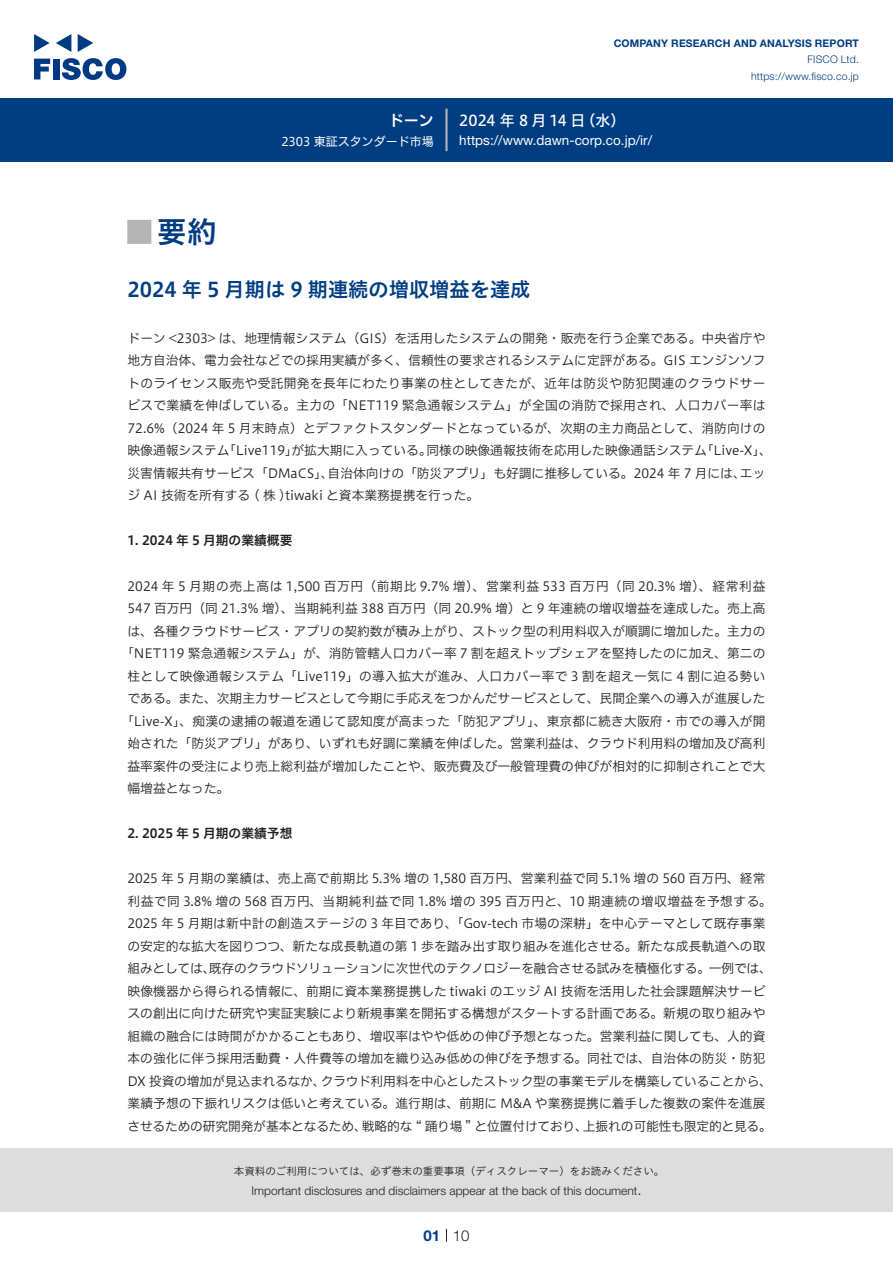
<style>
.page{position:relative;width:893px;height:1263px;background:#fff}
.page>*{position:absolute;margin:0;border:0;box-sizing:border-box;transform-origin:0 0}
.t1{font:30px "Hiragino UD Sans Std N W6";color:#003d81}
.t2{font:24px "Hiragino UD Sans Std N W6";color:#b5b5b6}
.中タイトル{font:20.25px "Hiragino UD Sans Std W6";color:#003d81}
.t3{font:15px "Hiragino UD Sans F Std N W5";letter-spacing:-.005em;color:#fff}
.t4{font:300 15px "Helvetica Neue LT Std";color:#231f20}
.t5{font:15px "Hiragino UD Sans F Std N W6";color:#fff}
.t6{font:700 15px "Helvetica Neue LT Std";color:#003d81}
.t7{font:13.5px "Helvetica Neue LT Std";color:#fff}
.本文{font:12.75px/22.5px "Hiragino UD Sans F Std N W3";color:#231f20}
.本文-2{font:12.75px "Hiragino UD Sans F Std N W3";letter-spacing:.02em;color:#231f20}
.本文-3{font:12.75px "Hiragino UD Sans F Std N W3";letter-spacing:.055em;color:#231f20}
.本文-4{font:12.75px "Hiragino UD Sans F Std N W3";letter-spacing:.035em;color:#231f20}
.本文-5{font:12.75px "Hiragino UD Sans F Std N W3";letter-spacing:.025em;color:#231f20}
.小タイトル{font:12.75px "Hiragino UD Sans F Std N W6";color:#231f20}
.t8{font:300 12px "Helvetica Neue LT Std";color:#231f20}
.t9{font:12px "Hiragino UD Sans F Std N W4";color:#fff}
.t10{font:10.5px "Hiragino UD Sans Std W3";color:#231f20}
.t11{font:700 10.5px "Helvetica Neue LT Std";letter-spacing:.015em;color:#003d81}
.t12{font:300 10.5px/16.5px "Helvetica Neue LT Std";letter-spacing:.015em;color:#003d81;text-align:right}
</style>
<div class="page">
<div style="left:0;top:1148px;width:893px;height:64px;background:#ddd"></div>
<svg style="left:34px;top:59px;width:16px;height:20px"></svg>
<div style="left:53px;top:59px;width:6px;height:20px;background:#003a83"></div>
<svg style="left:62px;top:58px;width:64px;height:22px"></svg>
<svg style="left:34px;top:34px;width:16px;height:18px"></svg>
<svg style="left:78px;top:34px;width:15px;height:18px"></svg>
<svg style="left:56px;top:34px;width:15px;height:18px"></svg>
<div style="left:0;top:98px;width:893px;height:64px;background:#003d81"></div>
<hr style="left:445px;top:109px;width:3px;height:42px;background:#b5b5b6">
<svg style="left:446px;top:1229px;width:1px;height:13px"></svg>
<p class="t5" style="left:389px;top:109px;width:46px">ドーン</p>
<p class="t9" style="left:281px;top:132px;width:154px">2303 東証スタンダード市場</p>
<p class="t11" style="left:614px;top:37px;width:247px">COMPANY RESEARCH AND ANALYSIS REPORT</p>
<p class="t12" style="left:751px;top:51px;width:109px">FISCO Ltd. https://www.fisco.co j p.</p>
<p class="t3" style="left:581px;top:109px;width:46px">（水(</p>
<p class="t3" style="left:459px;top:109px;width:128px">2024 年 8 月 14 日</p>
<p class="t7" style="left:459px;top:132px;width:194px">https://www.dawn-corp. c o j p. /i r/</p>
<p class="t1" style="left:157px;top:209px;width:61px">要約</p>
<p class="t2" style="left:128px;top:213px;width:25px">█</p>
<p class="中タイトル" style="left:128px;top:274px;width:404px">2024 年 5 月期は 9 期連続の増収増益を達成</p>
<p class="本文" style="left:128px;top:326px;width:639px">ドーン &lt;2303&gt; は、地理情報システム（GIS）を活用したシステムの開発・販売を行う企業である。中央省庁や</p>
<p class="本文" style="left:128px;top:349px;width:639px">地方自治体、電力会社などでの採用実績が多く、信頼性の要求されるシステムに定評がある。GIS エンジンソフ</p>
<p class="本文-2" style="left:128px;top:373px;width:639px">トのライセンス販売や受託開発を長年にわたり事業の柱としてきたが、近年は防災や防犯関連のクラウドサー</p>
<p class="本文-2" style="left:128px;top:396px;width:639px">ビスで業績を伸ばしている。主力の「NET119 緊急通報システム」が全国の消防で採用され、人口カバー率は</p>
<p class="本文" style="left:128px;top:416px;width:639px">72.6%（2024 年 5 月末時点）とデファクトスタンダードとなっているが、次期の主力商品として、消防向けの</p>
<p class="本文" style="left:701px;top:439px;width:73px">「Live X- 、「</p>
<p class="本文" style="left:292px;top:439px;width:142px">が拡大期に入っている。</p>
<p class="本文" style="left:426px;top:439px;width:282px">同様の映像通報技術を応用した映像通話システム</p>
<p class="本文" style="left:223px;top:439px;width:76px">「Live119」</p>
<p class="本文" style="left:128px;top:439px;width:103px">映像通報システム</p>
<p class="本文" style="left:128px;top:461px;width:353px">災害情報共有サービス「DMaCS」、<br>ジ AI 技術を所有する ( 株 )tiwaki と資本業務提携を行った。</p>
<p class="小タイトル" style="left:128px;top:531px;width:166px">1. 2024 年 5 月期の業績概要</p>
<p class="本文-3" style="left:128px;top:576px;width:639px">2024 年 5 月期の売上高は 1,500 百万円（前期比 9.7% 増）、営業利益 533 百万円（同 20.3% 増）、経常利益</p>
<p class="本文" style="left:128px;top:596px;width:639px">547 百万円（同 21.3% 増）、当期純利益 388 百万円（同 20.9% 増）と 9 年連続の増収増益を達成した。売上高</p>
<p class="本文" style="left:128px;top:619px;width:639px">は、各種クラウドサービス・アプリの契約数が積み上がり、ストック型の利用料収入が順調に増加した。主力の</p>
<p class="本文" style="left:121px;top:641px;width:646px">「NET119 緊急通報システム」が、消防管轄人口カバー率 7 割を超えトップシェアを堅持したのに加え、第二の</p>
<p class="本文-5" style="left:128px;top:666px;width:639px">柱として映像通報システム「Live119」の導入拡大が進み、人口カバー率で 3 割を超え一気に 4 割に迫る勢い</p>
<p class="本文" style="left:128px;top:686px;width:639px">である。また、次期主力サービスとして今期に手応えをつかんだサービスとして、民間企業への導入が進展した</p>
<p class="本文" style="left:121px;top:709px;width:646px">「Live X- 」、痴漢の逮捕の報道を通じて認知度が高まった「防犯アプリ」、東京都に続き大阪府・市での導入が開</p>
<p class="本文" style="left:128px;top:731px;width:639px">始された「防災アプリ」があり、いずれも好調に業績を伸ばした。営業利益は、クラウド利用料の増加及び高利</p>
<p class="本文" style="left:128px;top:754px;width:639px">益率案件の受注により売上総利益が増加したことや、販売費及び一般管理費の伸びが相対的に抑制されことで大</p>
<p class="本文" style="left:128px;top:776px;width:103px">幅増益となった。</p>
<p class="小タイトル" style="left:128px;top:823px;width:166px">2. 2025 年 5 月期の業績予想</p>
<p class="本文" style="left:127px;top:866px;width:639px">2025 年 5 月期の業績は、売上高で前期比 5.3% 増の 1,580 百万円、営業利益で同 5.1% 増の 560 百万円、経常</p>
<p class="本文-4" style="left:128px;top:891px;width:646px">利益で同 3.8% 増の 568 百万円、当期純利益で同 1.8% 増の 395 百万円と、10 期連続の増収増益を予想する。</p>
<p class="本文" style="left:127px;top:911px;width:639px">2025 年 5 月期は新中計の創造ステージの 3 年目であり、「Gov-tech 市場の深耕」を中心テーマとして既存事業</p>
<p class="本文" style="left:127px;top:934px;width:639px">の安定的な拡大を図りつつ、新たな成長軌道の第 1 歩を踏み出す取り組みを進化させる。新たな成長軌道への取</p>
<p class="本文" style="left:209px;top:956px;width:565px">既存のクラウドソリューションに次世代のテクノロジーを融合させる試みを積極化する。一例では、</p>
<p class="本文" style="left:328px;top:461px;width:420px">自治体向けの「防災アプリ」も好調に推移している。2024 年 7 月には、</p>
<p class="本文" style="left:740px;top:461px;width:27px">エッ</p>
<p class="本文" style="left:128px;top:956px;width:89px">組みとしては、</p>
<p class="本文" style="left:127px;top:979px;width:639px">映像機器から得られる情報に、前期に資本業務提携した tiwaki のエッジ AI 技術を活用した社会課題解決サービ</p>
<p class="本文" style="left:127px;top:1001px;width:639px">スの創出に向けた研究や実証実験により新規事業を開拓する構想がスタートする計画である。新規の取り組みや</p>
<p class="本文" style="left:128px;top:1024px;width:639px">組織の融合には時間がかかることもあり、増収率はやや低めの伸び予想となった。営業利益に関しても、人的資</p>
<p class="本文" style="left:128px;top:1046px;width:639px">本の強化に伴う採用活動費・人件費等の増加を織り込み低めの伸びを予想する。同社では、自治体の防災・防犯</p>
<p class="本文" style="left:321px;top:1069px;width:453px">クラウド利用料を中心としたストック型の事業モデルを構築していることから、</p>
<p class="本文" style="left:127px;top:1069px;width:200px">DX 投資の増加が見込まれるなか、</p>
<p class="本文" style="left:128px;top:1091px;width:639px">業績予想の下振れリスクは低いと考えている。進行期は、前期に M&amp;A や業務提携に着手した複数の案件を進展</p>
<p class="本文" style="left:583px;top:1114px;width:191px">上振れの可能性も限定的と見る。</p>
<p class="本文" style="left:127px;top:1114px;width:241px">させるための研究開発が基本となるため、</p>
<p class="本文" style="left:362px;top:1114px;width:227px">戦略的な “ 踊り場 ” と位置付けており、</p>
<p class="t10" style="left:234px;top:1163px;width:432px">本資料のご利用については、必ず巻末の重要事項（ディスクレーマー）をお読みください。</p>
<p class="t4" style="left:637px;top:1180px;width:6px">.</p>
<p class="t8" style="left:251px;top:1183px;width:387px">Important disclosures and disclaimers appear at the back of this document</p>
<p class="t6" style="left:423px;top:1226px;width:18px">01</p>
<p class="t4" style="left:453px;top:1226px;width:18px">10</p>
</div>
